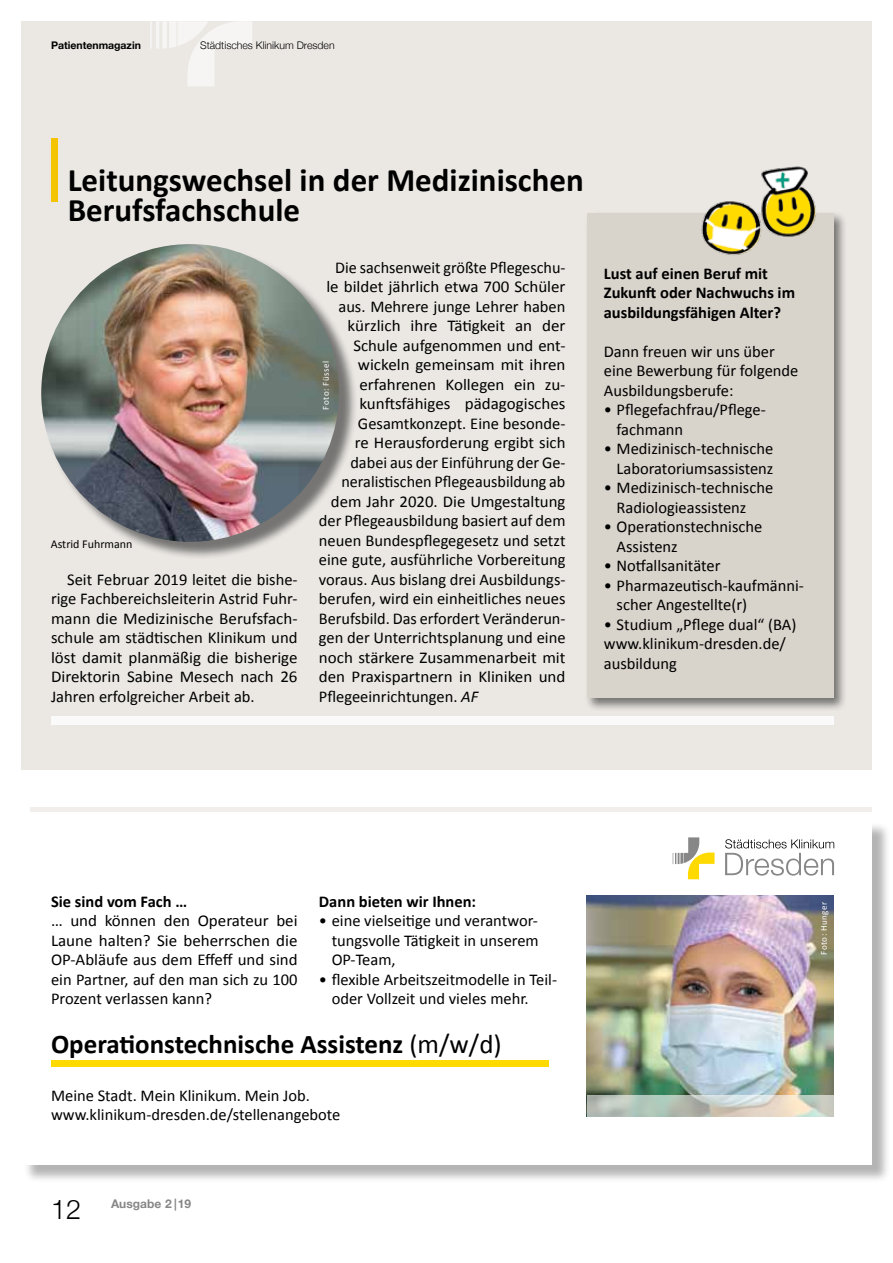
<style>
.page{position:relative;width:893px;height:1263px;background:#fff}
.page>*{position:absolute;margin:0;border:0;box-sizing:border-box;transform-origin:0 0}
.t1{font:700 33px/30px "Calibri";color:#000}
.t2{font:700 27px "Calibri";color:#000}
.t3{font:300 27px "Helvetica Neue";color:#000}
.t4{font:16.5px/19.5px "Calibri";color:#000}
.t5{font:700 16.5px/19.5px "Calibri";color:#000}
.t6{font:12px "Calibri";color:#000}
.t7{font:700 12px "Helvetica Neue";color:#868786}
.t8{font:300 10.5px "Helvetica Neue";color:#000}
.t9{font:700 10.5px "Helvetica Neue";color:#000}
.t10{font:9px "Calibri";letter-spacing:.05em;color:#fff}
.s1{font-style:italic}
.s2{font-weight:400}
</style>
<div class="page">
<div style="left:21px;top:21px;width:851px;height:749px;background:#ebe8e4"></div>
<div style="left:51px;top:138px;width:6px;height:64px;background:#f5c400"></div>
<div style="left:585px;top:210px;width:263px;height:502px;background:#000;opacity:.5"></div>
<div style="left:587px;top:213px;width:246px;height:484px;background:#d8d3cb"></div>
<img style="left:761px;top:166px;width:61px;height:71px">
<svg style="left:150px;top:21px;width:102px;height:65px"></svg>
<div style="left:51px;top:717px;width:782px;height:8px;background:#fbfafa"></div>
<div style="left:24px;top:822px;width:866px;height:361px;background:#000;opacity:.3"></div>
<div style="left:21px;top:820px;width:851px;height:344px;background:#fff"></div>
<img style="left:695px;top:198px;width:72px;height:57px">
<img style="left:587px;top:896px;width:246px;height:199px">
<svg style="left:587px;top:1095px;width:246px;height:22px;background:#c5cabf"></svg>
<div style="left:51px;top:1060px;width:498px;height:6px;background:#ffda00"></div>
<div style="left:44px;top:246px;width:313px;height:314px;background:#000;opacity:.5"></div>
<img style="left:41px;top:244px;width:298px;height:298px;border-radius:149px">
<svg style="left:725px;top:839px;width:109px;height:37px"></svg>
<svg style="left:673px;top:837px;width:41px;height:42px"></svg>
<hr style="left:30px;top:807px;width:842px;height:4px;background:#f1eeec">
<p class="t9" style="left:51px;top:37px;width:92px">Patientenmagazin</p>
<p class="t8" style="left:200px;top:37px;width:136px">Städtisches Klinikum Dresden</p>
<h1 class="t1" style="left:68px;top:163px;width:518px">Leitungswechsel in der Medizinischen<br>Berufsfachschule</h1>
<p class="t6" style="left:51px;top:536px;width:83px">Astrid Fuhrmann</p>
<p class="t4" style="left:51px;top:569px;width:248px;text-align:justify;text-indent:16px">Seit Februar 2019 leitet die bishe&shy;rige Fachbereichsleiterin Astrid Fuhr&shy;mann die Medizinische Berufsfach&shy;schule am städtischen Klinikum und löst damit planmäßig die bisherige Direktorin Sabine Mesech nach 26<br>Jahren erfolgreicher Arbeit ab.</p>
<p class="t4" style="left:335px;top:257px;width:232px">Die sachsenweit größte Pflegeschu-</p>
<p class="t4" style="left:326px;top:276px;width:241px">le bildet jährlich etwa 700 Schüler</p>
<p class="t4" style="left:338px;top:296px;width:229px">aus. Mehrere junge Lehrer haben</p>
<p class="t4" style="left:347px;top:315px;width:220px">kürzlich ihre Tätigkeit an der</p>
<p class="t4" style="left:353px;top:335px;width:214px">Schule aufgenommen und ent-</p>
<p class="t4" style="left:358px;top:354px;width:209px">wickeln gemeinsam mit ihren</p>
<p class="t4" style="left:359px;top:374px;width:208px">erfahrenen Kollegen ein zu-</p>
<p class="t4" style="left:359px;top:393px;width:208px">kunftsfähiges pädagogisches</p>
<p class="t4" style="left:358px;top:413px;width:209px">Gesamtkonzept. Eine besonde-</p>
<p class="t4" style="left:355px;top:432px;width:212px">re Herausforderung ergibt sich</p>
<p class="t4" style="left:350px;top:452px;width:217px">dabei aus der Einführung der Ge-</p>
<p class="t4" style="left:341px;top:471px;width:226px">neralistischen Pflegeausbildung ab</p>
<p class="t4" style="left:331px;top:491px;width:236px">dem Jahr 2020. Die Umgestaltung</p>
<p class="t4" style="left:319px;top:510px;width:248px">der Pflegeausbildung basiert auf dem</p>
<p class="t4" style="left:319px;top:530px;width:248px">neuen Bundespflegegesetz und setzt</p>
<p class="t4" style="left:319px;top:549px;width:248px">eine gute, ausführliche Vorbereitung</p>
<p class="t4" style="left:319px;top:569px;width:248px">voraus. Aus bislang drei Ausbildungs-</p>
<p class="t4" style="left:319px;top:588px;width:248px">berufen, wird ein einheitliches neues</p>
<p class="t4" style="left:319px;top:608px;width:248px">Berufsbild. Das erfordert Veränderun-</p>
<p class="t4" style="left:319px;top:627px;width:248px">gen der Unterrichtsplanung und eine</p>
<p class="t4" style="left:319px;top:647px;width:248px">noch stärkere Zusammenarbeit mit</p>
<p class="t4" style="left:319px;top:666px;width:248px">den Praxispartnern in Kliniken und</p>
<p class="t4" style="left:319px;top:686px;width:161px">Pflegeeinrichtungen. <span class="s1">AF</span></p>
<p class="t10" style="left:320px;top:409px;width:50px;rotate:-90deg">Foto: Füssel</p>
<p class="t5" style="left:604px;top:263px;width:193px">Lust auf einen Beruf mit<br>Zukunft oder Nachwuchs im ausbildungsfähigen Alter?</p>
<p class="t4" style="left:604px;top:341px;width:196px">Dann freuen wir uns über eine Bewerbung für folgende<br>Ausbildungsberufe:</p>
<p class="t4" style="left:617px;top:399px;width:151px;text-indent:-13px">• Pflegefachfrau/Pflege&shy;fachmann</p>
<p class="t4" style="left:604px;top:438px;width:171px;text-align:right">• Medizinisch-technische<br>Laboratoriumsassistenz</p>
<p class="t4" style="left:617px;top:477px;width:158px;text-indent:-13px">• Medizinisch-technische<br>Radiologieassistenz</p>
<p class="t4" style="left:617px;top:516px;width:147px;text-indent:-13px">• Operationstechnische<br>Assistenz</p>
<p class="t4" style="left:604px;top:555px;width:118px">• Notfallsanitäter</p>
<p class="t4" style="left:617px;top:575px;width:189px;text-indent:-13px">• Pharmazeutisch-kaufmänni&shy;scher Angestellte(r)</p>
<p class="t4" style="left:604px;top:614px;width:194px">• Studium „Pflege dual“ (BA) www.klinikum-dresden.de/ ausbildung</p>
<p class="t5" style="left:51px;top:891px;width:138px">Sie sind vom Fach …</p>
<p class="t4" style="left:51px;top:910px;width:248px;text-align:justify">… und können den Operateur bei Laune halten? Sie beherrschen die OP-Abläufe aus dem Effeff und sind ein Partner, auf den man sich zu 100<br>Prozent verlassen kann?</p>
<p class="t5" style="left:319px;top:891px;width:159px">Dann bieten wir Ihnen:</p>
<p class="t4" style="left:332px;top:910px;width:209px;text-align:justify;text-indent:-13px">• eine vielseitige und verantwor&shy;tungsvolle Tätigkeit in unserem OP-Team,</p>
<p class="t4" style="left:332px;top:969px;width:227px;text-indent:-13px">• flexible Arbeitszeitmodelle in Teil&shy;oder Vollzeit und vieles mehr.</p>
<h2 class="t2" style="left:51px;top:1027px;width:452px">Operationstechnische Assistenz <span class="s2">(m/w/d)</span></h2>
<p class="t4" style="left:51px;top:1085px;width:291px">Meine Stadt. Mein Klinikum. Mein Job. www.klinikum-dresden.de/stellenangebote</p>
<h2 class="t3" style="left:51px;top:1187px;width:32px">12</h2>
<p class="t7" style="left:111px;top:1195px;width:82px">Ausgabe 2 |19</p>
<p class="t10" style="left:818px;top:955px;width:54px;rotate:-90deg">Foto: Hunger</p>
</div>
